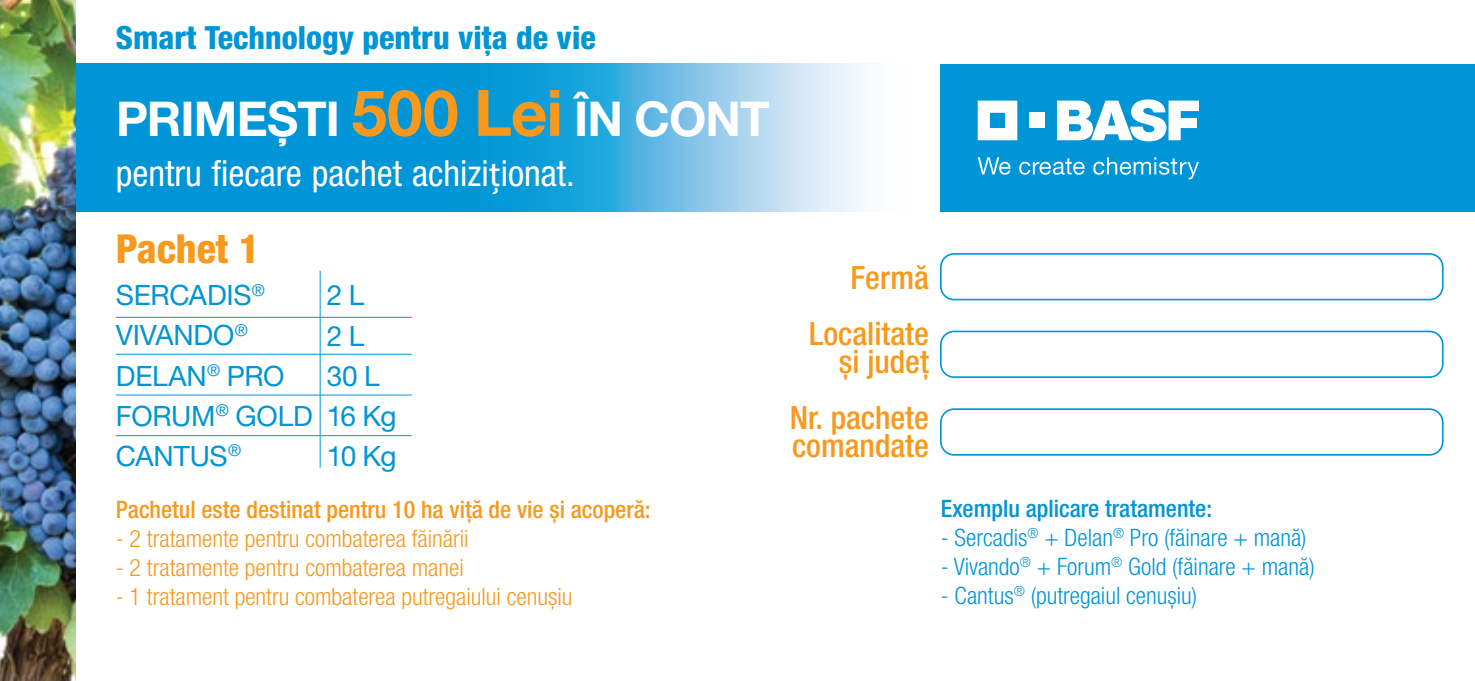
<style>
.page{position:relative;width:1475px;height:681px;background:#fff}
.page>*{position:absolute;margin:0;border:0;box-sizing:border-box;transform-origin:0 0}
.t1{font:700 48px "Helvetica Neue LT Pro";letter-spacing:-.015em;color:#fff}
.t2{font:800 condensed 40px "Helvetica Neue LT Pro";color:#f8991d}
.t3{font:36px "Helvetica Neue LT 57 Cn";color:#fff}
.t4{font:500 condensed 32px/56px "Helvetica Neue LT Pro";color:#f8991d;text-align:right}
.t5{font:800 condensed 32px "Helvetica Neue LT Pro";color:#0095d6}
.t6{font:28px/40px "Helvetica Neue LT Pro";letter-spacing:-.01em;color:#0095d6}
.t7{font:300 condensed 24px "Helvetica Neue LT Pro";color:#f8991d}
.t8{font:300 condensed 24px "Helvetica Neue LT Pro";color:#0095d6}
.t9{font:500 condensed 24px "Helvetica Neue LT Pro";color:#f8991d}
.t10{font:500 condensed 24px "Helvetica Neue LT Pro";color:#0095d6}
.s1{font-size:64px;color:#f8991d}
.s2{font-family:"Myriad Pro"}
</style>
<div class="page">
<svg style="left:75px;top:64px;width:788px;height:147px;background:#35a9dd"></svg>
<div style="left:940px;top:64px;width:534px;height:147px;background:#0095d6"></div>
<svg style="left:977px;top:101px;width:40px;height:39px;background:#d4edf8"></svg>
<div style="left:1029px;top:113px;width:15px;height:15px;background:#fff"></div>
<svg style="left:1057px;top:99px;width:141px;height:42px"></svg>
<svg style="left:977px;top:157px;width:33px;height:18px"></svg>
<svg style="left:1019px;top:158px;width:65px;height:17px"></svg>
<svg style="left:1093px;top:157px;width:105px;height:22px"></svg>
<div style="left:939px;top:253px;width:504px;height:47px;border:2px solid #0095d6;border-radius:13px"></div>
<div style="left:939px;top:330px;width:504px;height:48px;border:2px solid #0095d6;border-radius:13px"></div>
<div style="left:939px;top:408px;width:504px;height:47px;border:2px solid #0095d6;border-radius:13px"></div>
<hr style="left:319px;top:270px;width:2px;height:197px;background:#0095d6">
<hr style="left:116px;top:316px;width:295px;height:2px;background:#0095d6">
<hr style="left:116px;top:353px;width:295px;height:2px;background:#0095d6">
<hr style="left:116px;top:394px;width:295px;height:1px;background:#0095d6">
<hr style="left:116px;top:435px;width:295px;height:1px;background:#0095d6">
<img style="left:0;top:0;width:75px;height:680px">
<h3 class="t5" style="left:116px;top:17px;width:481px">Smart Technology pentru vița de vie</h3>
<h1 class="t1" style="left:116px;top:89px;width:654px">PRIMEȘTI <span class="s1">500 Lei</span> ÎN CONT</h1>
<h3 class="t3" style="left:116px;top:151px;width:460px">pentru fiecare pachet achizi<span class="s2">ț</span>ionat.</h3>
<h2 class="t2" style="left:116px;top:224px;width:145px">Pachet 1</h2>
<p class="t6" style="left:116px;top:275px;width:198px">SERCADIS<sup>®<br></sup>VIVANDO<sup>®<br></sup>DELAN<sup>®</sup> PRO<br>FORUM<sup>®</sup> GOLD<br>CANTUS<sup>®</sup></p>
<p class="t6" style="left:327px;top:275px;width:71px">2 L<br>2 L<br>30 L<br>16 Kg<br>10 Kg</p>
<p class="t9" style="left:116px;top:495px;width:536px">Pachetul este destinat pentru 10 ha viță de vie și acoperă:</p>
<p class="t7" style="left:116px;top:524px;width:354px">- 2 tratamente pentru combaterea făinării</p>
<p class="t7" style="left:116px;top:553px;width:349px">- 2 tratamente pentru combaterea manei</p>
<p class="t7" style="left:116px;top:582px;width:458px">- 1 tratament pentru combaterea putregaiului cenușiu</p>
<h3 class="t4" style="left:809px;top:249px;width:121px">Fermă<br>Localitate</h3>
<h3 class="t4" style="left:789px;top:333px;width:141px">și județ<br>Nr. pachete</h3>
<h3 class="t4" style="left:792px;top:417px;width:138px">comandate</h3>
<p class="t10" style="left:940px;top:494px;width:273px">Exemplu aplicare tratamente:</p>
<p class="t8" style="left:940px;top:523px;width:367px">- Sercadis<sup>®</sup> + Delan<sup>®</sup> Pro (făinare + mană)</p>
<p class="t8" style="left:940px;top:552px;width:375px">- Vivando<sup>®</sup> + Forum<sup>®</sup> Gold (făinare + mană)</p>
<p class="t8" style="left:940px;top:581px;width:258px">- Cantus<sup>®</sup> (putregaiul cenușiu)</p>
</div>
